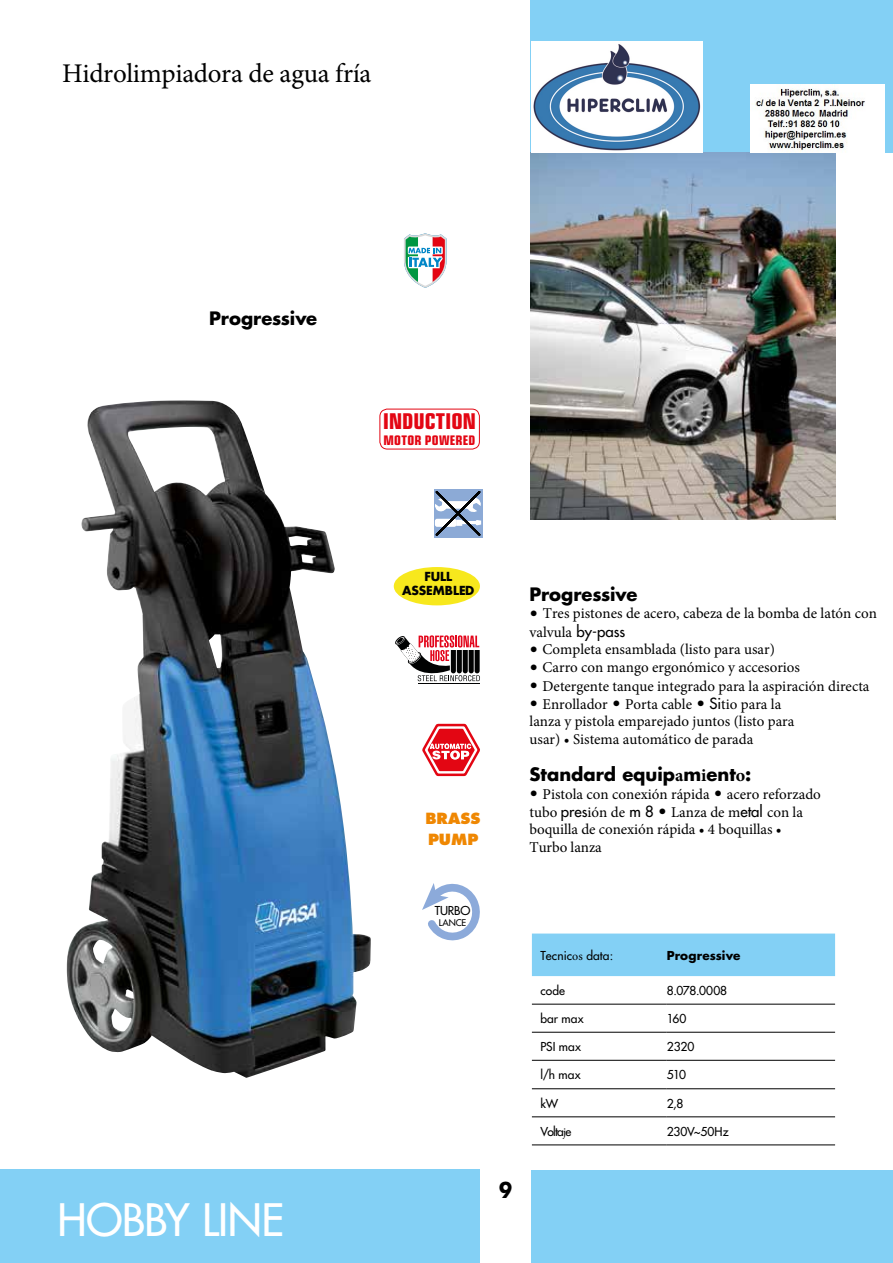
<style>
.page{position:relative;width:893px;height:1263px;background:#fff}
.page>*{position:absolute;margin:0;border:0;box-sizing:border-box;transform-origin:0 0}
.t1{font:500 43.5px "Futura Std";letter-spacing:-.015em;color:#fff}
.t2{font:27px "Minion Pro";letter-spacing:-.01em;color:#000}
.t3{font:700 condensed 21.75px "Eurostile LT Std";letter-spacing:-.005em;color:#e30613}
.t4{font:700 21px "Futura Std";color:#000;scale:.9 1}
.t5{font:700 18px "Futura Std";color:#000}
.t6{font:15px/17.7px "Minion Pro";color:#000}
.t7{font:800 15px/21px "Futura Std";color:#ef8702}
.t8{font:700 condensed 13.2px "Eurostile LT Std";letter-spacing:.015em;color:#e30613}
.t9{font:700 12.15px/14.5px "Futura Std";color:#010202;text-align:center}
.t10{font:500 12px "Futura Std";color:#000}
.t11{font:700 12px "Futura Std";letter-spacing:.005em;color:#000}
.t12{font:500 9px "Futura Std";letter-spacing:-.005em;color:#000}
.s1{font-family:"Futura Std";font-weight:500}
.s2{font-family:"Minion Pro"}
.s3{font-family:"Minion Pro";font-weight:400}
</style>
<div class="page">
<div style="left:532px;top:1170px;width:361px;height:93px;background:#83d0f5"></div>
<div style="left:0;top:1169px;width:480px;height:94px;background:#83d0f5"></div>
<div style="left:531px;top:0;width:362px;height:153px;background:#83d0f5"></div>
<img style="left:531px;top:153px;width:304px;height:366px">
<svg style="left:422px;top:723px;width:58px;height:54px"></svg>
<img style="left:67px;top:401px;width:257px;height:677px">
<svg style="left:395px;top:635px;width:85px;height:46px"></svg>
<hr style="left:418px;top:683px;width:62px;height:1px;background:#010202">
<svg style="left:434px;top:489px;width:48px;height:49px"></svg>
<div style="left:394px;top:567px;width:86px;height:38px;background:#f7e81d;border-radius:50%"></div>
<svg style="left:422px;top:883px;width:58px;height:58px"></svg>
<div style="left:379px;top:409px;width:101px;height:40px;border:1px solid #e30613;border-radius:8px"></div>
<svg style="left:404px;top:233px;width:42px;height:55px"></svg>
<div style="left:532px;top:933px;width:303px;height:43px;background:#83d0f5"></div>
<hr style="left:532px;top:1004px;width:135px;height:1px;background:#000">
<hr style="left:667px;top:1004px;width:168px;height:1px;background:#000">
<hr style="left:532px;top:1032px;width:135px;height:1px;background:#000">
<hr style="left:667px;top:1032px;width:168px;height:1px;background:#000">
<hr style="left:532px;top:1060px;width:135px;height:1px;background:#000">
<hr style="left:667px;top:1060px;width:168px;height:1px;background:#000">
<hr style="left:532px;top:1088px;width:135px;height:1px;background:#000">
<hr style="left:667px;top:1088px;width:168px;height:1px;background:#000">
<hr style="left:532px;top:1116px;width:135px;height:1px;background:#000">
<hr style="left:667px;top:1116px;width:168px;height:1px;background:#000">
<hr style="left:532px;top:1144px;width:135px;height:1px;background:#000">
<hr style="left:667px;top:1144px;width:168px;height:1px;background:#000">
<img style="left:532px;top:41px;width:171px;height:112px">
<img style="left:751px;top:84px;width:134px;height:69px">
<h2 class="t2" style="left:62px;top:55px;width:311px">Hidrolimpiadora de agua fría</h2>
<p class="t5" style="left:209px;top:306px;width:109px">Progressive</p>
<h1 class="t1" style="left:57px;top:1193px;width:228px">HOBBY LINE</h1>
<h3 class="t3" style="left:383px;top:408px;width:95px">INDUCTION</h3>
<p class="t8" style="left:384px;top:432px;width:93px">MOTOR POWERED</p>
<p class="t9" style="left:402px;top:569px;width:74px">FULL<br>ASSEMBLED</p>
<p class="t7" style="left:425px;top:807px;width:57px">BRASS<br>PUMP</p>
<p class="t5" style="left:530px;top:582px;width:109px">Progressive</p>
<p class="t6" style="left:530px;top:604px;width:349px;line-height:18.8px"><span class="s1">•</span> Tres pistones de acero, cabeza de la bomba de latón con valvula <span class="s1">by-pass</span></p>
<p class="t6" style="left:530px;top:641px;width:247px"><span class="s1">•</span> Completa ensamblada (listo para usar)</p>
<p class="t6" style="left:530px;top:659px;width:272px"><span class="s1">•</span> Carro con mango ergonómico y accesorios</p>
<p class="t6" style="left:530px;top:678px;width:341px"><span class="s1">•</span> Detergente tanque integrado para la aspiración directa</p>
<p class="t6" style="left:530px;top:696px;width:266px"><span class="s1">•</span> Enrollador <span class="s1">•</span> Porta cable <span class="s1">• Si</span>tio para la lanza y pistola emparejado juntos (listo para usar) • Sistema automático de parada</p>
<p class="t5" style="left:530px;top:762px;width:223px">Standard equip<span class="s2">a</span>m<span class="s2">i</span>ent<span class="s2">o</span>:</p>
<p class="t6" style="left:530px;top:785px;width:293px"><span class="s1">•</span> Pistola con conexión rápida <span class="s1">•</span> acero reforzado tubo <span class="s1">pres</span>ión de <span class="s1">m 8 •</span> Lanza de m<span class="s1">etal</span> con la boquilla de conexión rápida • 4 boquillas • Turbo lanza</p>
<p class="t10" style="left:435px;top:903px;width:37px">TURBO</p>
<p class="t12" style="left:439px;top:917px;width:29px">LANCE</p>
<h3 class="t4" style="left:499px;top:1176px;width:16px">9</h3>
<p class="t10" style="left:540px;top:948px;width:74px">Tecnic<span class="s3">os</span> data:</p>
<p class="t11" style="left:667px;top:947px;width:75px">Progressive</p>
<p class="t10" style="left:540px;top:983px;width:26px">code</p>
<p class="t10" style="left:667px;top:983px;width:62px">8.078.0008</p>
<p class="t10" style="left:540px;top:1011px;width:45px">bar max</p>
<p class="t10" style="left:667px;top:1011px;width:21px">160</p>
<p class="t10" style="left:540px;top:1039px;width:42px">PSI max</p>
<p class="t10" style="left:667px;top:1039px;width:29px">2320</p>
<p class="t10" style="left:540px;top:1067px;width:42px">l/h max</p>
<p class="t10" style="left:667px;top:1067px;width:21px">510</p>
<p class="t10" style="left:540px;top:1096px;width:19px">kW</p>
<p class="t10" style="left:667px;top:1096px;width:18px">2,8</p>
<p class="t10" style="left:540px;top:1124px;width:33px">Volta<span class="s3">j</span>e</p>
<p class="t10" style="left:667px;top:1124px;width:63px">230V~50Hz</p>
</div>
